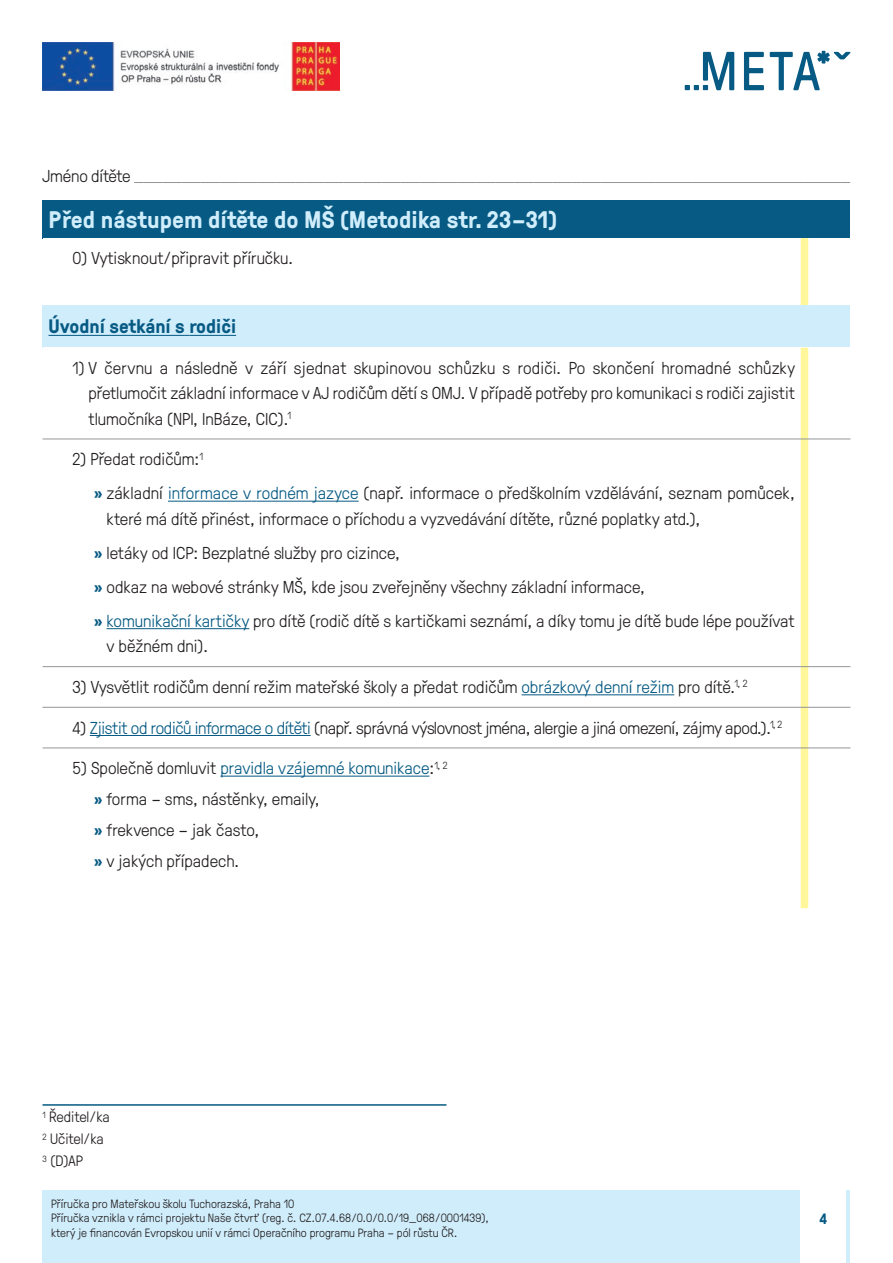
<style>
.page{position:relative;width:893px;height:1263px;background:#fff}
.page>*{position:absolute;margin:0;border:0;box-sizing:border-box;transform-origin:0 0}
.t1{font:700 24px "GT Pressura";color:#d0edfb}
.t2{font:700 19.5px "GT Pressura";color:#065a83}
.t3{font:300 17.25px/34px "GT Pressura";color:#231f20}
.t4{font:300 17.25px "GT Pressura";letter-spacing:-.02em;color:#231f20}
.t5{font:300 17.25px "GT Pressura";letter-spacing:-.01em;color:#939598}
.t6{font:300 15px/22.2px "GT Pressura";letter-spacing:-.01em;color:#231f20}
.t7{font:700 15px "GT Pressura";color:#065a83}
.t8{font:300 12px/14.4px "GT Pressura";color:#231f20}
.s1{color:#231f20}
.s2{font-weight:700;color:#065a83}
.s3{color:#065a83}
</style>
<div class="page">
<div style="left:43px;top:1191px;width:807px;height:72px;background:#d0edfb"></div>
<img style="left:43px;top:43px;width:297px;height:47px">
<div style="left:801px;top:1191px;width:45px;height:72px;background:#fff"></div>
<svg style="left:744px;top:52px;width:20px;height:38px"></svg>
<svg style="left:770px;top:51px;width:80px;height:39px"></svg>
<svg style="left:685px;top:52px;width:49px;height:38px"></svg>
<hr style="left:43px;top:1104px;width:403px;height:2px;background:#065a83">
<div style="left:43px;top:200px;width:807px;height:38px;background:#065a83"></div>
<div style="left:43px;top:305px;width:807px;height:43px;background:#d0edfb"></div>
<hr style="left:49px;top:335px;width:136px;height:1px;background:#065a83">
<hr style="left:189px;top:335px;width:47px;height:1px;background:#065a83">
<hr style="left:168px;top:501px;width:83px;height:1px;background:#065a83">
<hr style="left:256px;top:501px;width:103px;height:1px;background:#065a83">
<hr style="left:107px;top:628px;width:142px;height:1px;background:#065a83">
<hr style="left:522px;top:694px;width:152px;height:1px;background:#065a83">
<hr style="left:90px;top:735px;width:183px;height:1px;background:#065a83">
<hr style="left:277px;top:735px;width:34px;height:1px;background:#065a83">
<hr style="left:220px;top:776px;width:209px;height:1px;background:#065a83">
<div style="left:801px;top:238px;width:7px;height:67px;background:#fff79a"></div>
<div style="left:801px;top:348px;width:7px;height:560px;background:#fff79a"></div>
<hr style="left:43px;top:439px;width:807px;height:1px;background:#939598">
<hr style="left:43px;top:666px;width:807px;height:1px;background:#939598">
<hr style="left:43px;top:707px;width:807px;height:1px;background:#939598">
<hr style="left:43px;top:747px;width:807px;height:1px;background:#939598">
<p class="t5" style="left:43px;top:170px;width:810px"><span class="s1">Jméno dítěte</span> ____________________________________________________________________________</p>
<h1 class="t1" style="left:49px;top:211px;width:510px">Před nástupem dítěte do MŠ (Metodika str. 23–31)</h1>
<p class="t3" style="left:73px;top:243px;width:222px">0) Vytisknout/připravit příručku.</p>
<p class="t2" style="left:49px;top:320px;width:189px">Úvodní setkání s rodiči</p>
<p class="t3" style="left:88px;top:357px;width:708px;line-height:25.5px;text-align:justify;text-indent:-16px">1) V červnu a následně v září sjednat skupinovou schůzku s rodiči. Po skončení hromadné schůzky přetlumočit základní informace v AJ rodičům dětí s OMJ. V případě potřeby pro komunikaci s rodiči zajistit tlumočníka (NPI, InBáze, CIC).<sup>1</sup></p>
<p class="t3" style="left:94px;top:444px;width:703px;text-indent:-21px">2) Předat rodičům:<sup>1<br></sup><span class="s2">»</span> základní <span class="s3">informace v rodném jazyce</span> (např. informace o předškolním vzdělávání, seznam pomůcek,</p>
<p class="t3" style="left:94px;top:503px;width:702px;text-indent:13px">které má dítě přinést, informace o příchodu a vyzvedávání dítěte, různé poplatky atd.),<br><span class="s2">»</span> letáky od ICP: Bezplatné služby pro cizince,<br><span class="s2">»</span> odkaz na webové stránky MŠ, kde jsou zveřejněny všechny základní informace,<br><span class="s2">»</span> <span class="s3">komunikační kartičky</span> pro dítě (rodič dítě s kartičkami seznámí, a díky tomu je dítě bude lépe používat</p>
<p class="t3" style="left:107px;top:631px;width:103px">v běžném dni).</p>
<p class="t3" style="left:73px;top:672px;width:677px">3) Vysvětlit rodičům denní režim mateřské školy a předat rodičům <span class="s3">obrázkový denní režim</span> pro dítě.<sup>1,</sup> <sup>2</sup></p>
<p class="t4" style="left:73px;top:721px;width:711px">4) <span class="s3">Zjistit od rodičů informace o dítěti</span> (např. správná výslovnost jména, alergie a jiná omezení, zájmy apod.).<sup>1,</sup> <sup>2</sup></p>
<p class="t3" style="left:94px;top:754px;width:355px;line-height:31px;text-indent:-21px">5) Společně domluvit <span class="s3">pravidla vzájemné komunikace</span>:<sup>1,</sup> <sup>2 </sup><span class="s2">»</span> forma – sms, nástěnky, emaily,<br><span class="s2">»</span> frekvence – jak často,<br><span class="s2">»</span> v jakých případech.</p>
<p class="t6" style="left:43px;top:1107px;width:69px"><sup>1</sup> Ředitel/ka<br><sup>2</sup> Učitel/ka<br><sup>3</sup> (D)AP</p>
<p class="t8" style="left:51px;top:1197px;width:439px">Příručka pro Mateřskou školu Tuchorazská, Praha 10<br>Příručka vznikla v rámci projektu Naše čtvrť (reg. č. CZ.07.4.68/0.0/0.0/19_068/0001439), který je financován Evropskou unií v rámci Operačního programu Praha – pól růstu ČR.</p>
<p class="t7" style="left:820px;top:1213px;width:9px">4</p>
</div>
